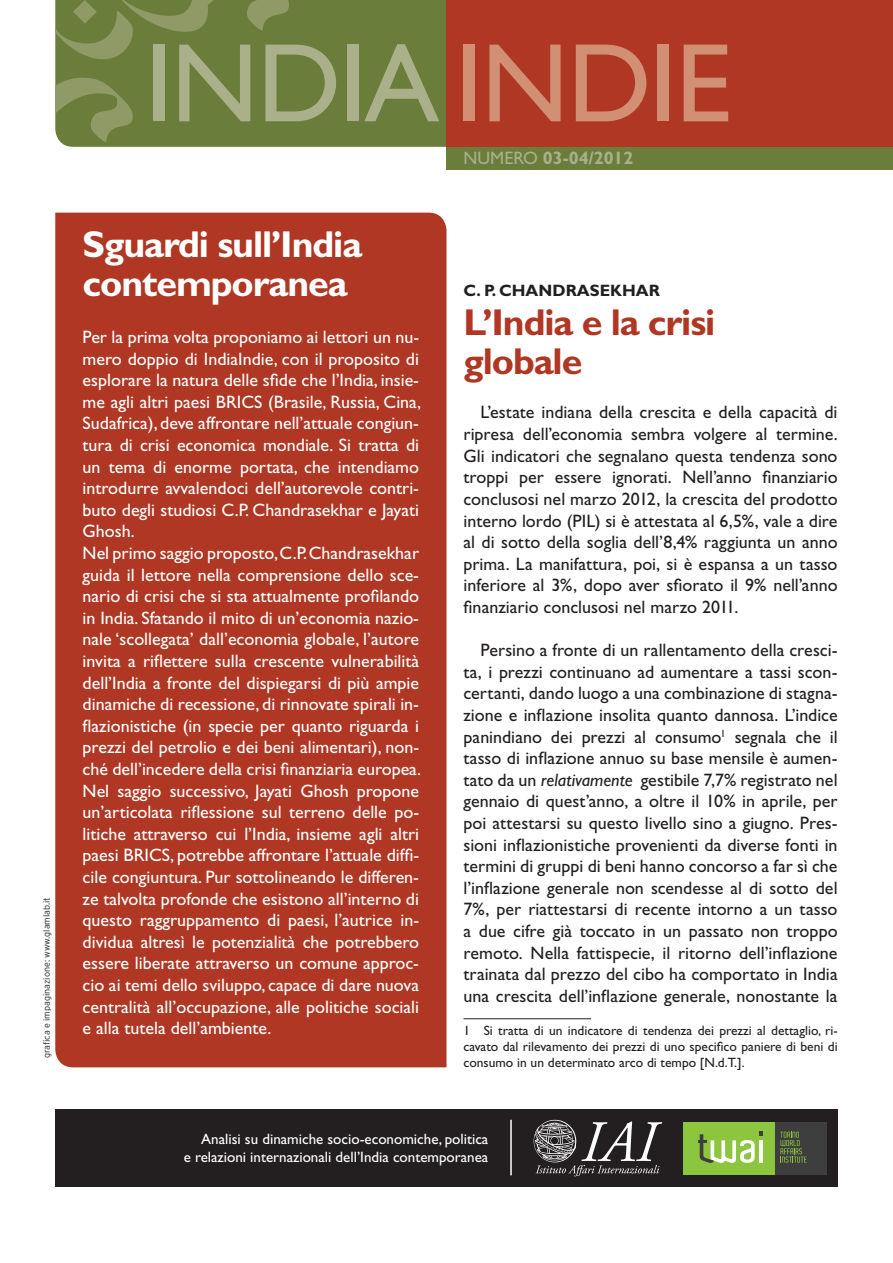
<style>
.page{position:relative;width:893px;height:1263px;background:#fff}
.page>*{position:absolute;margin:0;border:0;box-sizing:border-box;transform-origin:0 0}
.t1{font:112.5px "Gill Sans Std";letter-spacing:-.02em;color:#aab08a}
.t2{font:700 37.5px/39px "Gill Sans Std";letter-spacing:-.03em;color:#fff}
.t3{font:700 37.5px/39px "Gill Sans Std";letter-spacing:-.03em;color:#af3723}
.t4{font:18px/21.6px "Gill Sans Std";color:#fff}
.t5{font:18px/21.6px "Gill Sans Std";color:#231f20;text-align:justify}
.t6{font:700 18px "Gill Sans Std";color:#aab08a}
.t7{font:700 16.5px "Gill Sans Std";color:#231f20}
.t8{font:15px/18px "Gill Sans Std";color:#fff;text-align:right}
.t9{font:13.5px/16.2px "Gill Sans Std";color:#231f20;text-align:justify}
.t10{font:300 9px "Interstate";color:#231f20}
.s1{color:#d18f74}
.s2{font-weight:400}
.s3{font-style:italic}
</style>
<div class="page">
<div style="left:55px;top:213px;width:391px;height:854px;background:#af3723"></div>
<div style="left:60px;top:0;width:386px;height:147px;background:#6b7d3b"></div>
<div style="left:446px;top:147px;width:447px;height:23px;background:#6b7d3b"></div>
<div style="left:446px;top:0;width:447px;height:147px;background:#af3723"></div>
<div style="left:55px;top:1109px;width:783px;height:77px;background:#231f20"></div>
<hr style="left:510px;top:1120px;width:2px;height:55px;background:#fff">
<div style="left:775px;top:1122px;width:52px;height:52px;background:#3e3e3f"></div>
<div style="left:683px;top:1122px;width:92px;height:52px;background:#8bc63e"></div>
<svg style="left:780px;top:1131px;width:27px;height:31px"></svg>
<svg style="left:698px;top:1132px;width:65px;height:31px"></svg>
<hr style="left:463px;top:1018px;width:128px;height:1px;background:#231f20">
<svg style="left:55px;top:0;width:235px;height:142px"></svg>
<svg style="left:534px;top:1120px;width:128px;height:56px"></svg>
<p class="t10" style="left:42px;top:1058px;width:163px;rotate:-90deg">grafica e impaginazione: www.glamlab.it</p>
<h1 class="t1" style="left:145px;top:19px;width:577px">INDIA <span class="s1">INDIE</span></h1>
<h2 class="t2" style="left:83px;top:225px;width:281px">Sguardi sull’India contemporanea</h2>
<p class="t4" style="left:83px;top:326px;width:340px">Per la prima volta proponiamo ai lettori un nu&shy;mero doppio di IndiaIndie, con il proposito di esplorare la natura delle sfide che l’India, insie&shy;me agli altri paesi BRICS (Brasile, Russia, Cina, Sudafrica), deve affrontare nell’attuale congiun&shy;tura di crisi economica mondiale. Si tratta di un tema di enorme portata, che intendiamo introdurre avvalendoci dell’autorevole contri&shy;buto degli studiosi C.P. Chandrasekhar e Jayati Ghosh.<br>Nel primo saggio proposto, C.P. Chandrasekhar guida il lettore nella comprensione dello sce&shy;nario di crisi che si sta attualmente profilando in India. Sfatando il mito di un’economia nazio&shy;nale ‘scollegata’ dall’economia globale, l’autore invita a riflettere sulla crescente vulnerabilità dell’India a fronte del dispiegarsi di più ampie dinamiche di recessione, di rinnovate spirali in&shy;flazionistiche (in specie per quanto riguarda i prezzi del petrolio e dei beni alimentari), non&shy;ché dell’incedere della crisi finanziaria europea.<br>Nel saggio successivo, Jayati Ghosh propone un’articolata riflessione sul terreno delle po&shy;litiche attraverso cui l’India, insieme agli altri paesi BRICS, potrebbe affrontare l’attuale diffi&shy;cile congiuntura. Pur sottolineando le differen&shy;ze talvolta profonde che esistono all’interno di questo raggruppamento di paesi, l’autrice in&shy;dividua altresì le potenzialità che potrebbero essere liberate attraverso un comune approc&shy;cio ai temi dello sviluppo, capace di dare nuova centralità all’occupazione, alle politiche sociali e alla tutela dell’ambiente.</p>
<p class="t6" style="left:463px;top:148px;width:172px"><span class="s2">numero</span> 03-04/2012</p>
<p class="t7" style="left:463px;top:281px;width:198px">C. P. Chandrasekhar</p>
<h2 class="t3" style="left:463px;top:303px;width:253px">L’India e la crisi globale</h2>
<p class="t5" style="left:463px;top:402px;width:376px;text-indent:17px">L’estate indiana della crescita e della capacità di ripresa dell’economia sembra volgere al termine.<br>Gli indicatori che segnalano questa tendenza sono troppi per essere ignorati. Nell’anno finanziario conclusosi nel marzo 2012, la crescita del prodotto interno lordo (PIL) si è attestata al 6,5%, vale a dire al di sotto della soglia dell’8,4% raggiunta un anno prima. La manifattura, poi, si è espansa a un tasso inferiore al 3%, dopo aver sfiorato il 9% nell’anno finanziario conclusosi nel marzo 2011.</p>
<p class="t5" style="left:463px;top:639px;width:376px;text-indent:17px">Persino a fronte di un rallentamento della cresci&shy;ta, i prezzi continuano ad aumentare a tassi scon&shy;certanti, dando luogo a una combinazione di stagna&shy;zione e inflazione insolita quanto dannosa. L’indice panindiano dei prezzi al consumo<sup>1</sup> segnala che il tasso di inflazione annuo su base mensile è aumen&shy;tato da un <span class="s3">relativamente</span> gestibile 7,7% registrato nel gennaio di quest’anno, a oltre il 10% in aprile, per poi attestarsi su questo livello sino a giugno. Pres&shy;sioni inflazionistiche provenienti da diverse fonti in termini di gruppi di beni hanno concorso a far sì che l’inflazione generale non scendesse al di sotto del 7%, per riattestarsi di recente intorno a un tasso a due cifre già toccato in un passato non troppo remoto. Nella fattispecie, il ritorno dell’inflazione trainata dal prezzo del cibo ha comportato in India una crescita dell’inflazione generale, nonostante la</p>
<p class="t9" style="left:463px;top:1022px;width:376px">1 Si tratta di un indicatore di tendenza dei prezzi al dettaglio, ri&shy;cavato dal rilevamento dei prezzi di uno specifico paniere di beni di consumo in un determinato arco di tempo [N.d.T.].</p>
<p class="t8" style="left:184px;top:1130px;width:306px">Analisi su dinamiche socio-economiche, politica<br>e relazioni internazionali dell’India contemporanea</p>
</div>
